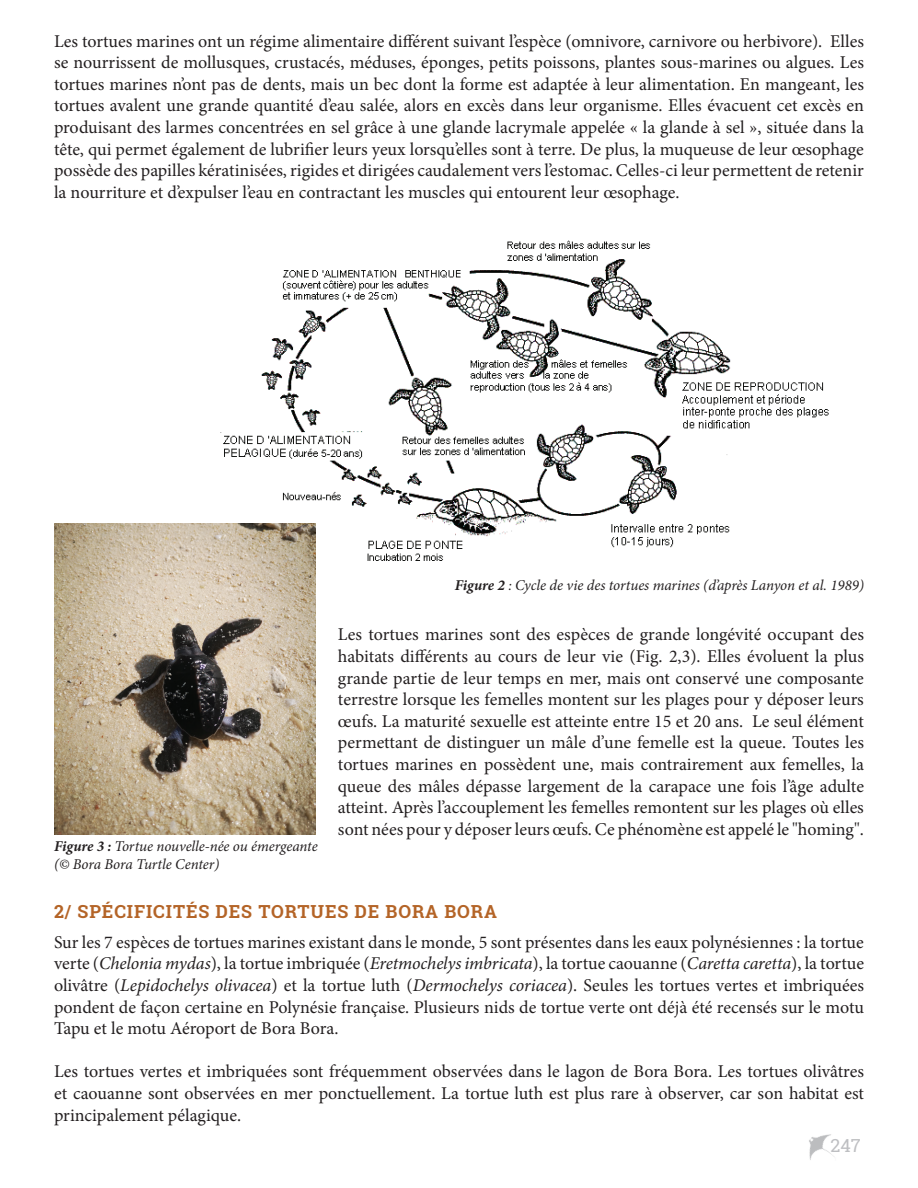
<style>
.page{position:relative;width:918px;height:1188px;background:#fff}
.page>*{position:absolute;margin:0;border:0;box-sizing:border-box;transform-origin:0 0}
.t1{font:18px/21.6px "Minion Pro";color:#231f20;text-align:justify}
.t2{font:700 18px "Roboto Slab";letter-spacing:.05em;color:#b46427}
.t3{font:18px "Roboto Slab";color:#bebfc2}
.t4{font:italic 15px/18px "Minion Pro";letter-spacing:-.005em;color:#231f20}
.s1{font-weight:700}
.s2{font-style:italic}
</style>
<div class="page">
<img style="left:809px;top:1134px;width:25px;height:26px">
<img style="left:214px;top:240px;width:615px;height:332px">
<img style="left:54px;top:524px;width:261px;height:310px">
<p class="t1" style="left:54px;top:30px;width:812px">Les tortues marines ont un régime alimentaire différent suivant l’espèce (omnivore, carnivore ou herbivore). Elles se nourrissent de mollusques, crustacés, méduses, éponges, petits poissons, plantes sous-marines ou algues. Les tortues marines n’ont pas de dents, mais un bec dont la forme est adaptée à leur alimentation. En mangeant, les tortues avalent une grande quantité d’eau salée, alors en excès dans leur organisme. Elles évacuent cet excès en produisant des larmes concentrées en sel grâce à une glande lacrymale appelée « la glande à sel », située dans la tête, qui permet également de lubrifier leurs yeux lorsqu’elles sont à terre. De plus, la muqueuse de leur œsophage possède des papilles kératinisées, rigides et dirigées caudalement vers l’estomac. Celles-ci leur permettent de retenir la nourriture et d’expulser l’eau en contractant les muscles qui entourent leur œsophage.</p>
<p class="t4" style="left:54px;top:837px;width:265px"><span class="s1">Figure 3 :</span> Tortue nouvelle-née ou émergeante (© Bora Bora Turtle Center)</p>
<p class="t4" style="left:455px;top:576px;width:411px"><span class="s1">Figure 2</span> : Cycle de vie des tortues marines (d’après Lanyon et al. 1989)</p>
<p class="t1" style="left:338px;top:624px;width:528px">Les tortues marines sont des espèces de grande longévité occupant des habitats différents au cours de leur vie (Fig. 2,3). Elles évoluent la plus grande partie de leur temps en mer, mais ont conservé une composante terrestre lorsque les femelles montent sur les plages pour y déposer leurs œufs. La maturité sexuelle est atteinte entre 15 et 20 ans. Le seul élément permettant de distinguer un mâle d’une femelle est la queue. Toutes les tortues marines en possèdent une, mais contrairement aux femelles, la queue des mâles dépasse largement de la carapace une fois l’âge adulte atteint. Après l’accouplement les femelles remontent sur les plages où elles sont nées pour y déposer leurs œufs. Ce phénomène est appelé le "homing".</p>
<p class="t2" style="left:54px;top:900px;width:445px">2/ SPÉCIFICITÉS DES TORTUES DE BORA BORA</p>
<p class="t1" style="left:54px;top:931px;width:812px">Sur les 7 espèces de tortues marines existant dans le monde, 5 sont présentes dans les eaux polynésiennes : la tortue verte (<span class="s2">Chelonia mydas</span>), la tortue imbriquée (<span class="s2">Eretmochelys imbricata</span>), la tortue caouanne (<span class="s2">Caretta caretta</span>), la tortue olivâtre (<span class="s2">Lepidochelys olivacea</span>) et la tortue luth (<span class="s2">Dermochelys coriacea</span>). Seules les tortues vertes et imbriquées pondent de façon certaine en Polynésie française. Plusieurs nids de tortue verte ont déjà été recensés sur le motu Tapu et le motu Aéroport de Bora Bora.</p>
<p class="t1" style="left:54px;top:1061px;width:812px">Les tortues vertes et imbriquées sont fréquemment observées dans le lagon de Bora Bora. Les tortues olivâtres et caouanne sont observées en mer ponctuellement. La tortue luth est plus rare à observer, car son habitat est principalement pélagique.</p>
<p class="t3" style="left:831px;top:1133px;width:32px">247</p>
</div>
